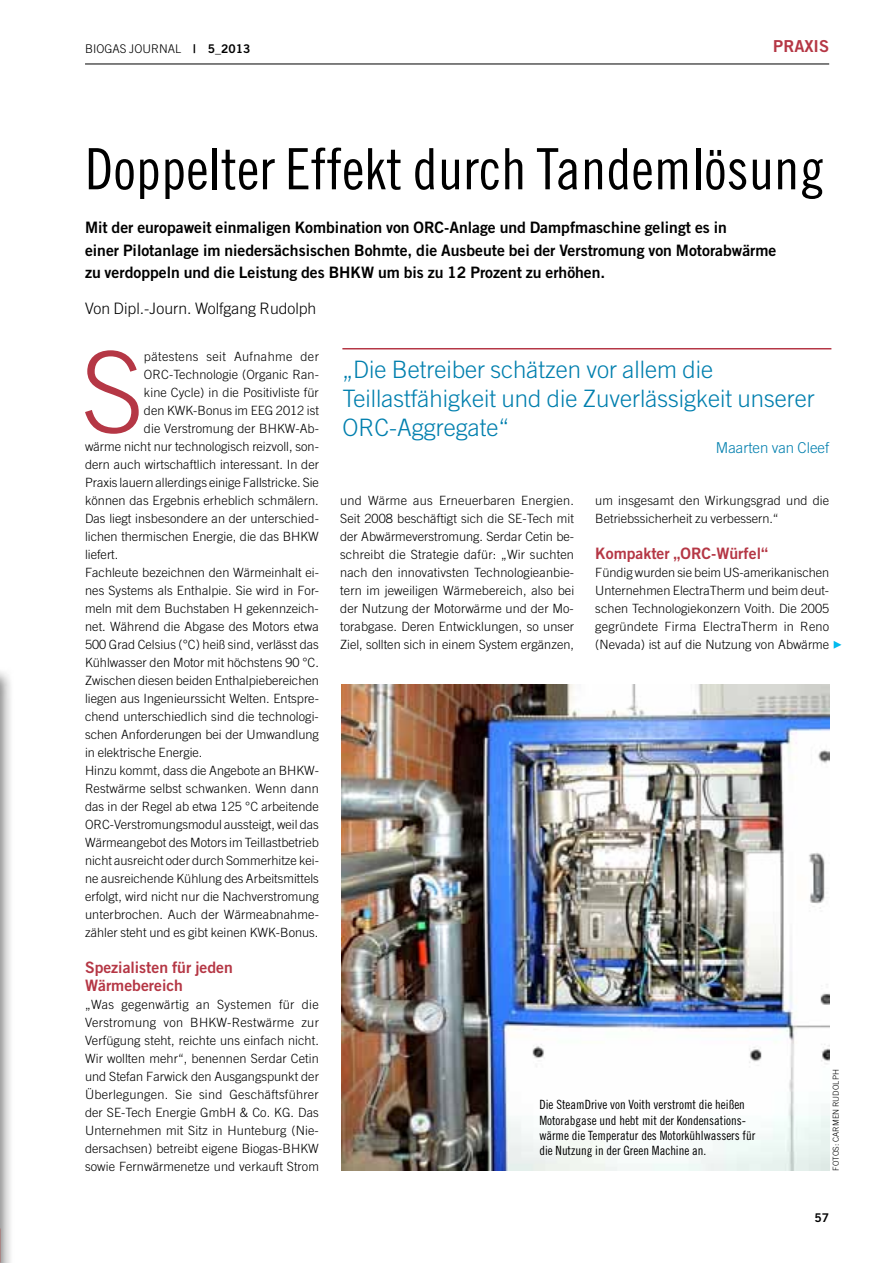
<style>
.page{position:relative;width:893px;height:1263px;background:#fff}
.page>*{position:absolute;margin:0;border:0;box-sizing:border-box;transform-origin:0 0}
.t1{font:300 112.5px "Trade Gothic";color:#b53745}
.t2{font:57px "Trade Gothic Cond Eighteen";color:#000}
.t3{font:300 24px/28.8px "Trade Gothic";color:#007fae}
.t4{font:16.5px "Trade Gothic Bold Two";color:#b53745}
.t5{font:15.75px/22.5px "Trade Gothic Bold Two";color:#000}
.t6{font:15.75px/18px "Trade Gothic Bold Two";color:#b53745}
.t7{font:300 15.75px "Trade Gothic";color:#000}
.t8{font:300 15px "Trade Gothic";color:#007fae}
.t9{font:300 12.75px/18px "Trade Gothic";color:#000;text-align:justify}
.t10{font:12.75px/15.3px "Trade Gothic Cond Eighteen";color:#000}
.t11{font:300 12.75px "Trade Gothic";letter-spacing:.025em;color:#000}
.t12{font:300 12px "Trade Gothic";color:#000}
.t13{font:12px "Trade Gothic Bold Two";color:#000}
.t14{font:300 8.25px "Trade Gothic";color:#000}
.s1{font-family:"Trade Gothic Bold Two";font-weight:400}
</style>
<div class="page">
<hr style="left:85px;top:64px;width:744px;height:1px;background:#000">
<div style="left:0;top:665px;width:14px;height:598px;background:#000;opacity:.5"></div>
<svg style="left:0;top:674px;width:1px;height:98px"></svg>
<hr style="left:342px;top:348px;width:489px;height:1px;background:#b53745">
<img style="left:342px;top:685px;width:487px;height:486px">
<svg style="left:834px;top:641px;width:7px;height:8px"></svg>
<p class="t12" style="left:85px;top:41px;width:167px">Biogas Journal <span class="s1">| 5_2013</span></p>
<p class="t4" style="left:773px;top:36px;width:57px">Praxis</p>
<h2 class="t2" style="left:85px;top:135px;width:741px">Doppelter Effekt durch Tandemlösung</h2>
<p class="t5" style="left:85px;top:216px;width:693px">Mit der europaweit einmaligen Kombination von ORC-Anlage und Dampfmaschine gelingt es in<br>einer Pilotanlage im niedersächsischen Bohmte, die Ausbeute bei der Verstromung von Motorabwärme zu verdoppeln und die Leistung des BHKW um bis zu 12 Prozent zu erhöhen.</p>
<p class="t7" style="left:85px;top:299px;width:233px">Von Dipl.-Journ. Wolfgang Rudolph</p>
<h1 class="t1" style="left:81px;top:326px;width:64px">S</h1>
<p class="t11" style="left:144px;top:348px;width:176px">pätestens seit Aufnahme der</p>
<h3 class="t3" style="left:342px;top:355px;width:474px">„Die Betreiber schätzen vor allem die<br>Teillastfähigkeit und die Zuverlässigkeit unserer<br>ORC-Aggregate“</h3>
<p class="t8" style="left:716px;top:439px;width:115px">Maarten van Cleef</p>
<p class="t9" style="left:144px;top:365px;width:176px">ORC-Technologie (Organic Ran-</p>
<p class="t9" style="left:144px;top:383px;width:176px">kine Cycle) in die Positivliste für</p>
<p class="t9" style="left:144px;top:401px;width:176px">den KWK-Bonus im EEG 2012 ist</p>
<p class="t9" style="left:144px;top:419px;width:177px">die Verstromung der BHKW-Ab-</p>
<p class="t9" style="left:85px;top:437px;width:235px">wärme nicht nur technologisch reizvoll, son-</p>
<p class="t9" style="left:85px;top:455px;width:236px">dern auch wirtschaftlich interessant. In der</p>
<p class="t9" style="left:85px;top:473px;width:235px">Praxis lauern allerdings einige Fallstricke. Sie</p>
<p class="t9" style="left:85px;top:491px;width:235px">können das Ergebnis erheblich schmälern.</p>
<p class="t9" style="left:85px;top:509px;width:235px">Das liegt insbesondere an der unterschied-</p>
<p class="t9" style="left:85px;top:527px;width:235px">lichen thermischen Energie, die das BHKW</p>
<p class="t9" style="left:85px;top:545px;width:35px">liefert.</p>
<p class="t9" style="left:85px;top:563px;width:235px">Fachleute bezeichnen den Wärmeinhalt ei-</p>
<p class="t9" style="left:85px;top:581px;width:235px">nes Systems als Enthalpie. Sie wird in For-</p>
<p class="t9" style="left:85px;top:599px;width:235px">meln mit dem Buchstaben H gekennzeich-</p>
<p class="t9" style="left:85px;top:617px;width:235px">net. Während die Abgase des Motors etwa</p>
<p class="t9" style="left:85px;top:635px;width:235px">500 Grad Celsius (°C) heiß sind, verlässt das</p>
<p class="t9" style="left:85px;top:653px;width:235px">Kühlwasser den Motor mit höchstens 90 °C.</p>
<p class="t9" style="left:85px;top:671px;width:235px">Zwischen diesen beiden Enthalpiebereichen</p>
<p class="t9" style="left:85px;top:689px;width:235px">liegen aus Ingenieurssicht Welten. Entspre-</p>
<p class="t9" style="left:85px;top:707px;width:235px">chend unterschiedlich sind die technologi-</p>
<p class="t9" style="left:85px;top:725px;width:235px">schen Anforderungen bei der Umwandlung</p>
<p class="t9" style="left:85px;top:743px;width:119px">in elektrische Energie.</p>
<p class="t9" style="left:85px;top:761px;width:235px">Hinzu kommt, dass die Angebote an BHKW-</p>
<p class="t9" style="left:85px;top:779px;width:235px">Restwärme selbst schwanken. Wenn dann</p>
<p class="t9" style="left:85px;top:797px;width:235px">das in der Regel ab etwa 125 °C arbeitende</p>
<p class="t9" style="left:85px;top:815px;width:235px">ORC-Verstromungsmodul aussteigt, weil das</p>
<p class="t9" style="left:85px;top:833px;width:235px">Wärmeangebot des Motors im Teillastbetrieb</p>
<p class="t9" style="left:85px;top:851px;width:235px">nicht ausreicht oder durch Sommerhitze kei-</p>
<p class="t9" style="left:85px;top:869px;width:235px">ne ausreichende Kühlung des Arbeitsmittels</p>
<p class="t9" style="left:85px;top:887px;width:235px">erfolgt, wird nicht nur die Nachverstromung</p>
<p class="t9" style="left:85px;top:905px;width:235px">unterbrochen. Auch der Wärmeabnahme-</p>
<p class="t9" style="left:85px;top:923px;width:235px">zähler steht und es gibt keinen KWK-Bonus.</p>
<p class="t6" style="left:85px;top:958px;width:149px">Spezialisten für jeden<br>Wärmebereich</p>
<p class="t9" style="left:85px;top:995px;width:235px">„Was gegenwärtig an Systemen für die Verstromung von BHKW-Restwärme zur Verfügung steht, reichte uns einfach nicht.<br>Wir wollten mehr“, benennen Serdar Cetin und Stefan Farwick den Ausgangspunkt der Überlegungen. Sie sind Geschäftsführer der SE-Tech Energie GmbH &amp; Co. KG. Das Unternehmen mit Sitz in Hunteburg (Nie&shy;dersachsen) betreibt eigene Biogas-BHKW sowie Fernwärmenetze und verkauft Strom</p>
<p class="t9" style="left:340px;top:491px;width:236px">und Wärme aus Erneuerbaren Energien.<br>Seit 2008 beschäftigt sich die SE-Tech mit der Abwärmeverstromung. Serdar Cetin be&shy;schreibt die Strategie dafür: „Wir suchten nach den innovativsten Technologieanbie&shy;tern im jeweiligen Wärmebereich, also bei der Nutzung der Motorwärme und der Mo&shy;torabgase. Deren Entwicklungen, so unser Ziel, sollten sich in einem System ergänzen,</p>
<p class="t9" style="left:595px;top:491px;width:235px">um insgesamt den Wirkungsgrad und die<br>Betriebssicherheit zu verbessern.“</p>
<p class="t6" style="left:595px;top:544px;width:174px">Kompakter „ORC-Würfel“</p>
<p class="t9" style="left:595px;top:563px;width:236px">Fündig wurden sie beim US-amerikanischen Unternehmen ElectraTherm und beim deut&shy;schen Technologiekonzern Voith. Die 2005 gegründete Firma ElectraTherm in Reno (Nevada) ist auf die Nutzung von Abwärme</p>
<p class="t14" style="left:831px;top:1171px;width:101px;rotate:-90deg">Fotos: Carmen Rudolph</p>
<p class="t10" style="left:539px;top:1097px;width:218px">Die SteamDrive von Voith verstromt die heißen Motorabgase und hebt mit der Kondensations&shy;wärme die Temperatur des Motorkühlwassers für die Nutzung in der Green Machine an.</p>
<p class="t13" style="left:814px;top:1211px;width:16px">57</p>
</div>
